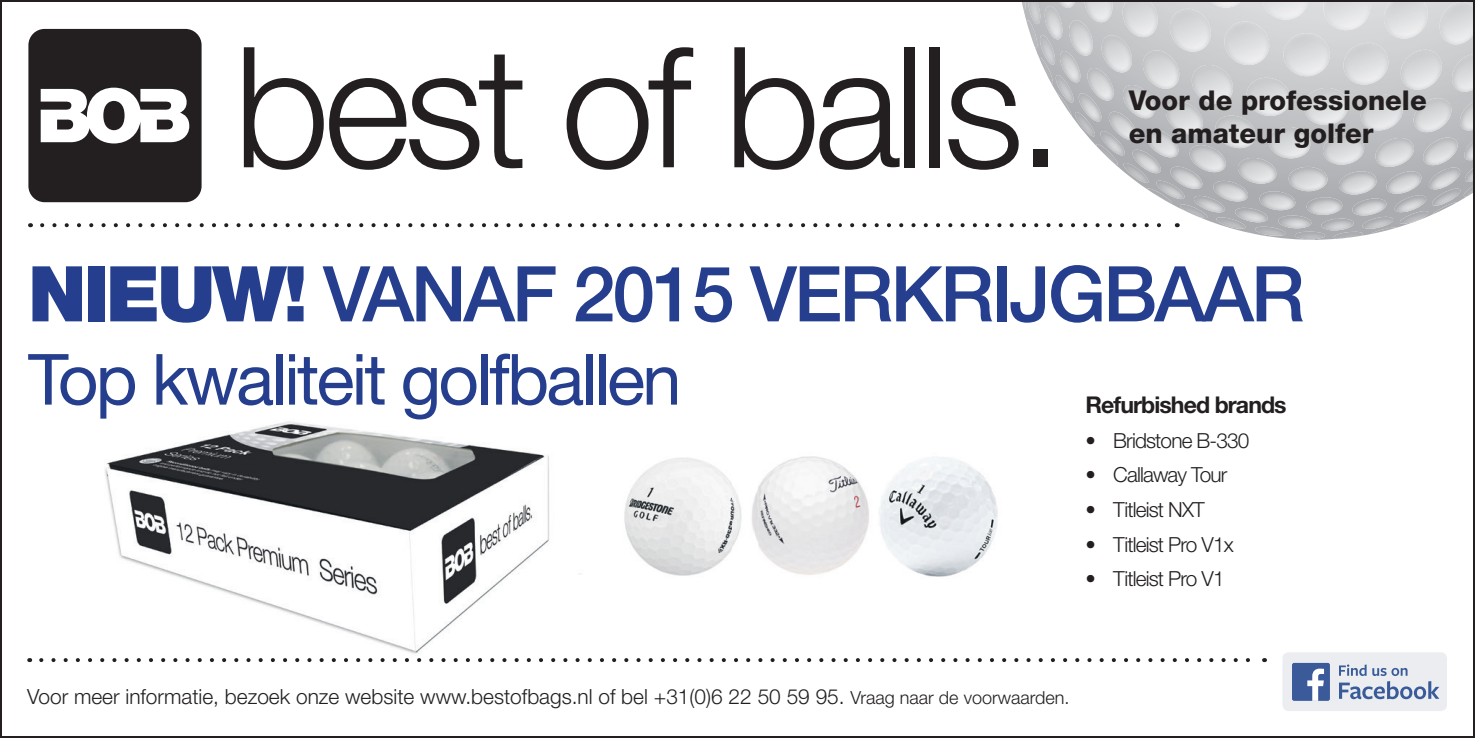
<style>
.page{position:relative;width:1475px;height:738px;background:#fff}
.page>*{position:absolute;margin:0;border:0;box-sizing:border-box;transform-origin:0 0}
.t1{font:300 167.8px "Helvetica Neue LT Std";letter-spacing:-.04em;color:#231f20}
.t2{font:500 77px "Helvetica Neue LT Std";letter-spacing:-.04em;color:#253f8e}
.t3{font:70.6px "Helvetica Neue LT Std";letter-spacing:-.04em;color:#253f8e}
.t4{font:800 27.2px/32.8px "Helvetica Neue LT Std";color:#231f20}
.t5{font:700 23px "Helvetica Neue LT Std";letter-spacing:-.04em;color:#231f20}
.t6{font:300 20.8px "Helvetica Neue LT Std";letter-spacing:-.015em;color:#231f20}
.t7{font:300 20.8px "Helvetica Neue LT Std";letter-spacing:-.04em;color:#231f20}
.s1{font-weight:900}
.s2{font-size:18px}
</style>
<div class="page">
<img style="left:105px;top:421px;width:476px;height:233px">
<img style="left:1023px;top:3px;width:415px;height:231px">
<img style="left:1259px;top:32px;width:212px;height:208px">
<img style="left:1025px;top:3px;width:171px;height:1px">
<img style="left:1314px;top:88px;width:157px;height:151px">
<img style="left:1382px;top:139px;width:89px;height:92px">
<img style="left:1208px;top:3px;width:34px;height:6px">
<img style="left:1261px;top:3px;width:47px;height:19px">
<img style="left:1321px;top:3px;width:49px;height:29px">
<img style="left:1382px;top:3px;width:46px;height:37px">
<img style="left:1438px;top:3px;width:33px;height:42px">
<img style="left:1058px;top:3px;width:17px;height:7px">
<img style="left:1084px;top:3px;width:28px;height:22px">
<img style="left:1121px;top:3px;width:37px;height:36px">
<img style="left:1169px;top:9px;width:42px;height:45px">
<img style="left:1223px;top:22px;width:46px;height:45px">
<img style="left:1282px;top:33px;width:48px;height:45px">
<img style="left:1342px;top:43px;width:47px;height:43px">
<img style="left:1399px;top:50px;width:43px;height:40px">
<img style="left:1450px;top:54px;width:21px;height:38px">
<svg style="left:1022px;top:3px;width:3px;height:8px"></svg>
<img style="left:1027px;top:3px;width:13px;height:23px">
<img style="left:1044px;top:6px;width:18px;height:36px">
<img style="left:1068px;top:20px;width:24px;height:38px">
<img style="left:1101px;top:35px;width:30px;height:40px">
<img style="left:1142px;top:50px;width:37px;height:41px">
<img style="left:1191px;top:65px;width:42px;height:41px">
<img style="left:1245px;top:78px;width:45px;height:40px">
<img style="left:1302px;top:88px;width:46px;height:38px">
<img style="left:1359px;top:95px;width:44px;height:36px">
<img style="left:1412px;top:98px;width:39px;height:34px">
<img style="left:1458px;top:100px;width:13px;height:31px">
<img style="left:1026px;top:20px;width:11px;height:29px">
<img style="left:1039px;top:35px;width:16px;height:32px">
<img style="left:1059px;top:51px;width:22px;height:34px">
<img style="left:1086px;top:68px;width:28px;height:35px">
<img style="left:1122px;top:85px;width:32px;height:35px">
<img style="left:1165px;top:101px;width:37px;height:35px">
<img style="left:1214px;top:115px;width:41px;height:35px">
<img style="left:1267px;top:127px;width:43px;height:33px">
<img style="left:1321px;top:134px;width:43px;height:31px">
<img style="left:1374px;top:138px;width:40px;height:29px">
<img style="left:1421px;top:137px;width:36px;height:28px">
<img style="left:1463px;top:139px;width:8px;height:21px">
<img style="left:1039px;top:58px;width:14px;height:26px">
<img style="left:1054px;top:75px;width:20px;height:29px">
<img style="left:1077px;top:93px;width:25px;height:30px">
<img style="left:1107px;top:111px;width:30px;height:31px">
<img style="left:1145px;top:129px;width:33px;height:30px">
<img style="left:1189px;top:145px;width:36px;height:29px">
<img style="left:1237px;top:158px;width:39px;height:27px">
<img style="left:1287px;top:167px;width:40px;height:25px">
<img style="left:1337px;top:171px;width:39px;height:24px">
<img style="left:1385px;top:171px;width:36px;height:23px">
<img style="left:1427px;top:167px;width:33px;height:23px">
<img style="left:1464px;top:166px;width:7px;height:16px">
<img style="left:1056px;top:93px;width:15px;height:23px">
<img style="left:1074px;top:112px;width:22px;height:26px">
<img style="left:1099px;top:131px;width:26px;height:26px">
<img style="left:1131px;top:149px;width:30px;height:26px">
<img style="left:1169px;top:166px;width:33px;height:24px">
<img style="left:1212px;top:181px;width:35px;height:22px">
<img style="left:1258px;top:191px;width:37px;height:20px">
<img style="left:1305px;top:197px;width:37px;height:18px">
<img style="left:1351px;top:198px;width:35px;height:17px">
<img style="left:1393px;top:195px;width:33px;height:17px">
<img style="left:1431px;top:188px;width:29px;height:18px">
<svg style="left:1462px;top:184px;width:9px;height:12px"></svg>
<img style="left:1095px;top:144px;width:23px;height:21px">
<img style="left:1122px;top:163px;width:27px;height:21px">
<img style="left:1155px;top:180px;width:30px;height:20px">
<img style="left:1193px;top:196px;width:31px;height:17px">
<img style="left:1234px;top:207px;width:33px;height:16px">
<img style="left:1277px;top:215px;width:34px;height:14px">
<img style="left:1320px;top:218px;width:33px;height:12px">
<img style="left:1361px;top:217px;width:32px;height:12px">
<img style="left:1399px;top:211px;width:29px;height:13px">
<img style="left:1432px;top:202px;width:24px;height:12px">
<svg style="left:1127px;top:175px;width:7px;height:5px"></svg>
<img style="left:1146px;top:188px;width:25px;height:16px">
<img style="left:1179px;top:204px;width:28px;height:14px">
<img style="left:1215px;top:217px;width:30px;height:12px">
<img style="left:1254px;top:226px;width:31px;height:10px">
<img style="left:1294px;top:231px;width:30px;height:8px">
<img style="left:1333px;top:231px;width:29px;height:8px">
<img style="left:1370px;top:227px;width:26px;height:7px">
<svg style="left:42px;top:223px;width:1128px;height:4px"></svg>
<svg style="left:28px;top:29px;width:173px;height:173px"></svg>
<svg style="left:41px;top:658px;width:1209px;height:3px"></svg>
<svg style="left:1282px;top:652px;width:164px;height:58px;background:#c4cddd"></svg>
<img style="left:624px;top:457px;width:108px;height:119px">
<img style="left:732px;top:456px;width:137px;height:119px">
<img style="left:879px;top:457px;width:119px;height:120px">
<h1 class="t1" style="left:234px;top:5px;width:831px">best of balls.</h1>
<h3 class="t4" style="left:1128px;top:83px;width:299px">Voor de professionele en amateur golfer</h3>
<h2 class="t2" style="left:28px;top:248px;width:1278px"><span class="s1">NIEUW!</span> VANAF 2015 VERKRIJGBAAR</h2>
<h3 class="t3" style="left:28px;top:337px;width:655px">Top kwaliteit golfballen</h3>
<p class="t5" style="left:1085px;top:390px;width:203px">Refurbished brands</p>
<p class="t7" style="left:1085px;top:427px;width:165px">• Bridstone B-330</p>
<p class="t7" style="left:1085px;top:462px;width:143px">• Callaway Tour</p>
<p class="t7" style="left:1085px;top:496px;width:121px">• Titleist NXT</p>
<p class="t7" style="left:1085px;top:531px;width:150px">• Titleist Pro V1x</p>
<p class="t7" style="left:1085px;top:566px;width:140px">• Titleist Pro V1</p>
<p class="t6" style="left:27px;top:683px;width:1043px">Voor meer informatie, bezoek onze website www.bestofbags.nl of bel +31(0)6 22 50 59 95. <span class="s2">Vraag naar de voorwaarden.</span></p>
</div>
